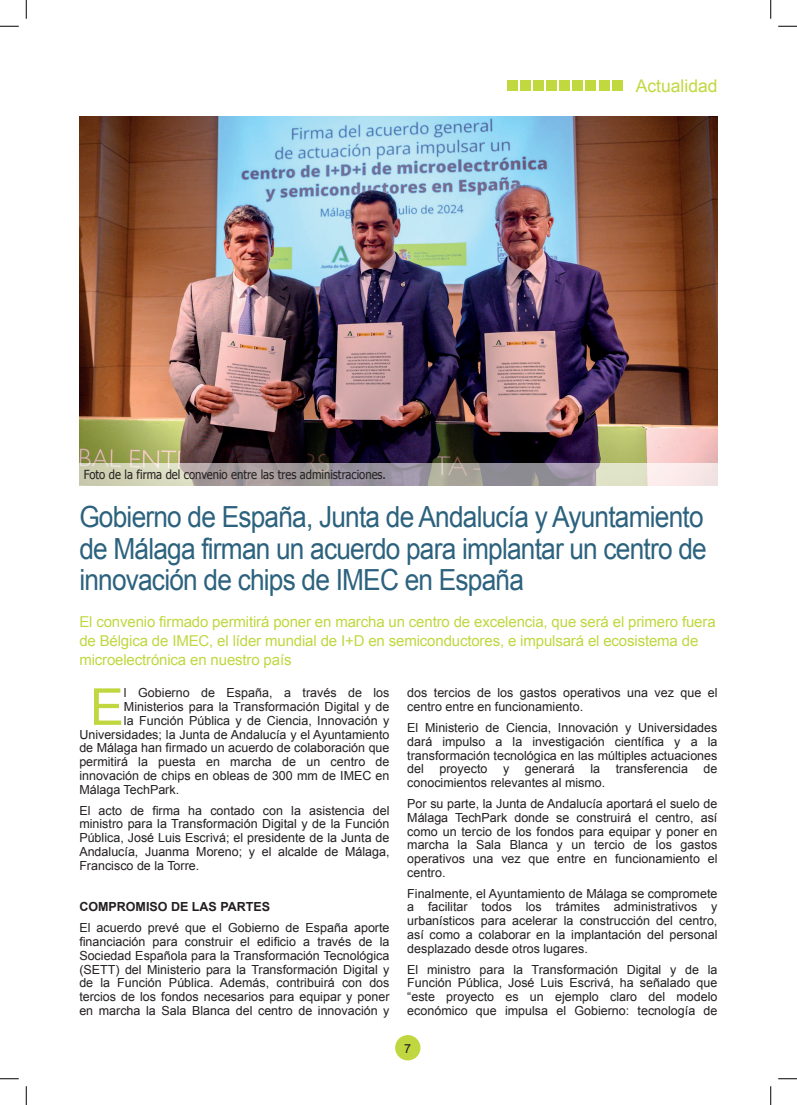
<style>
.page{position:relative;width:797px;height:1105px;background:#fff}
.page>*{position:absolute;margin:0;border:0;box-sizing:border-box;transform-origin:0 0}
.t1{font:50.88px "Arial";color:#c0d740}
.t2{font:29.12px/31.2px "Arial";letter-spacing:-.03em;color:#2c627e;text-align:justify;scale:.9 1}
.t3{font:17.5px "Arial";color:#c2d83f}
.t4{font:15px/18.8px "Arial";letter-spacing:-.01em;color:#c0d740}
.t5{font:12.5px/13.8px "Arial";color:#231f20;text-align:justify}
.t6{font:12.5px "Tahoma";color:#231f20;scale:.9 1}
.t7{font:700 12.5px "Arial";color:#231f20}
</style>
<div class="page">
<div style="left:395px;top:1035px;width:25px;height:25px;background:#c0d740;border-radius:50%"></div>
<div style="left:507px;top:81px;width:10px;height:10px;background:#c2d83f"></div>
<div style="left:520px;top:81px;width:10px;height:10px;background:#c2d83f"></div>
<div style="left:533px;top:81px;width:10px;height:10px;background:#c2d83f"></div>
<div style="left:546px;top:81px;width:10px;height:10px;background:#c2d83f"></div>
<div style="left:559px;top:81px;width:11px;height:10px;background:#c2d83f"></div>
<div style="left:573px;top:81px;width:10px;height:10px;background:#c2d83f"></div>
<div style="left:586px;top:81px;width:10px;height:10px;background:#c2d83f"></div>
<div style="left:599px;top:81px;width:10px;height:10px;background:#c2d83f"></div>
<div style="left:612px;top:81px;width:10px;height:10px;background:#c2d83f"></div>
<img style="left:79px;top:116px;width:638px;height:348px">
<svg style="left:79px;top:464px;width:639px;height:22px;background:#b6b1ad"></svg>
<svg style="left:0;top:25px;width:19px;height:2px"></svg>
<svg style="left:778px;top:25px;width:19px;height:2px"></svg>
<svg style="left:0;top:1078px;width:19px;height:1px"></svg>
<svg style="left:778px;top:1078px;width:19px;height:1px"></svg>
<svg style="left:25px;top:0;width:2px;height:19px"></svg>
<svg style="left:25px;top:1086px;width:2px;height:19px"></svg>
<svg style="left:770px;top:0;width:1px;height:19px"></svg>
<svg style="left:770px;top:1086px;width:1px;height:19px"></svg>
<p class="t6" style="left:84px;top:466px;width:337px">Foto de la firma del convenio entre las tres administraciones.</p>
<h3 class="t3" style="left:635px;top:74px;width:83px">Actualidad</h3>
<h2 class="t2" style="left:79px;top:502px;width:698px">Gobierno de España, Junta de Andalucía y Ayuntamiento de Málaga firman un acuerdo para implantar un centro de innovación de chips de IMEC en España</h2>
<p class="t4" style="left:79px;top:613px;width:638px">El convenio firmado permitirá poner en marcha un centro de excelencia, que será el primero fuera de Bélgica de IMEC, el líder mundial de I+D en semiconductores, e impulsará el ecosistema de microelectrónica en nuestro país</p>
<h1 class="t1" style="left:90px;top:674px;width:35px">E</h1>
<p class="t5" style="left:124px;top:686px;width:267px">l Gobierno de España, a través de los</p>
<p class="t5" style="left:124px;top:700px;width:267px">Ministerios para la Transformación Digital y de</p>
<p class="t5" style="left:124px;top:714px;width:267px">la Función Pública y de Ciencia, Innovación y</p>
<p class="t5" style="left:79px;top:727px;width:312px">Universidades; la Junta de Andalucía y el Ayuntamiento</p>
<p class="t5" style="left:79px;top:741px;width:312px">de Málaga han firmado un acuerdo de colaboración que</p>
<p class="t5" style="left:79px;top:755px;width:312px">permitirá la puesta en marcha de un centro de</p>
<p class="t5" style="left:79px;top:769px;width:312px">innovación de chips en obleas de 300 mm de IMEC en</p>
<p class="t5" style="left:79px;top:782px;width:101px">Málaga TechPark.</p>
<p class="t5" style="left:79px;top:803px;width:312px">El acto de firma ha contado con la asistencia del ministro para la Transformación Digital y de la Función Pública, José Luis Escrivá; el presidente de la Junta de Andalucía, Juanma Moreno; y el alcalde de Málaga, Francisco de la Torre.</p>
<p class="t7" style="left:79px;top:899px;width:192px">COMPROMISO DE LAS PARTES</p>
<p class="t5" style="left:79px;top:921px;width:312px">El acuerdo prevé que el Gobierno de España aporte financiación para construir el edificio a través de la Sociedad Española para la Transformación Tecnológica (SETT) del Ministerio para la Transformación Digital y de la Función Pública. Además, contribuirá con dos tercios de los fondos necesarios para equipar y poner en marcha la Sala Blanca del centro de innovación y</p>
<p class="t5" style="left:407px;top:686px;width:312px">dos tercios de los gastos operativos una vez que el centro entre en funcionamiento.</p>
<p class="t5" style="left:407px;top:721px;width:312px">El Ministerio de Ciencia, Innovación y Universidades dará impulso a la investigación científica y a la transformación tecnológica en las múltiples actuaciones del proyecto y generará la transferencia de conocimientos relevantes al mismo.</p>
<p class="t5" style="left:407px;top:797px;width:312px">Por su parte, la Junta de Andalucía aportará el suelo de Málaga TechPark donde se construirá el centro, así como un tercio de los fondos para equipar y poner en marcha la Sala Blanca y un tercio de los gastos operativos una vez que entre en funcionamiento el centro.</p>
<p class="t5" style="left:407px;top:886px;width:312px">Finalmente, el Ayuntamiento de Málaga se compromete a facilitar todos los trámites administrativos y urbanísticos para acelerar la construcción del centro, así como a colaborar en la implantación del personal desplazado desde otros lugares.</p>
<p class="t5" style="left:407px;top:962px;width:312px">El ministro para la Transformación Digital y de la Función Pública, José Luis Escrivá, ha señalado que “este proyecto es un ejemplo claro del modelo económico que impulsa el Gobierno: tecnología de</p>
<p class="t5" style="left:404px;top:1041px;width:8px">7</p>
</div>
